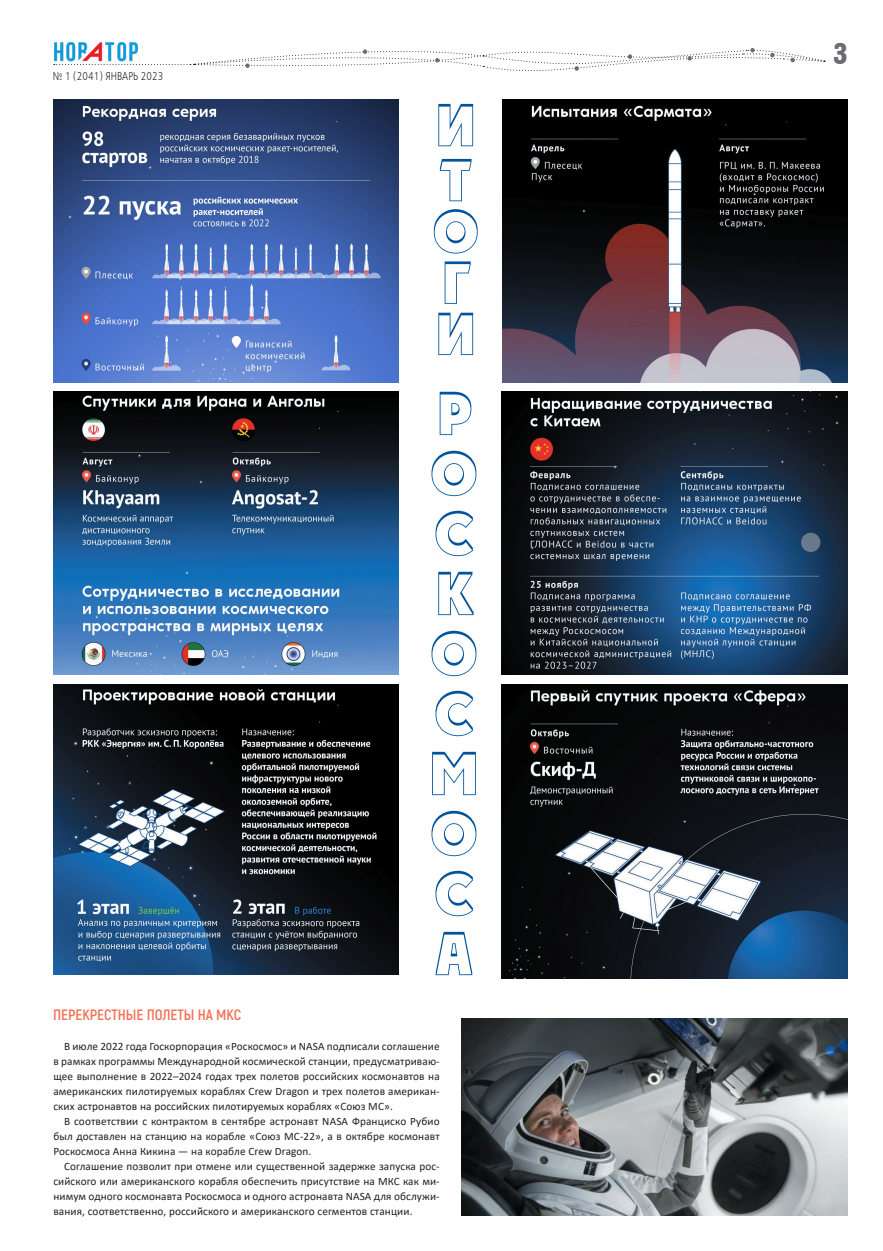
<style>
.page{position:relative;width:883px;height:1251px;background:#fff}
.page>*{position:absolute;margin:0;border:0;box-sizing:border-box;transform-origin:0 0}
.t1{font:800 57.5px "a Plakat Cmpl Sh";color:#01549c}
.t2{font:800 56.25px "a Plakat Cmpl Sh";color:#01549c}
.загловок_3{font:30.12px "Hermes CTT";color:#6c6d70;scale:1.05 1}
.t3{font:700 15px "Akrobat";color:#f37259}
.t4{font:11.25px/15px "Calibri";letter-spacing:.01em;color:#231f20;text-align:justify}
.заголовок_панорамы{font:11.25px "Free Set C";letter-spacing:.01em;color:#231f20;scale:.8 1}
</style>
<div class="page">
<svg style="left:142px;top:48px;width:682px;height:23px"></svg>
<img style="left:53px;top:42px;width:87px;height:23px">
<img style="left:53px;top:100px;width:345px;height:282px">
<img style="left:502px;top:100px;width:345px;height:282px">
<img style="left:53px;top:392px;width:345px;height:282px">
<img style="left:501px;top:392px;width:346px;height:282px">
<img style="left:53px;top:684px;width:345px;height:291px">
<img style="left:501px;top:684px;width:346px;height:294px">
<img style="left:461px;top:1019px;width:386px;height:196px">
<p class="заголовок_панорамы" style="left:53px;top:69px;width:139px">№ 1 (2041) ЯНВАРЬ 2023</p>
<p class="t3" style="left:53px;top:1005px;width:189px">ПЕРЕКРЕСТНЫЕ ПОЛЕТЫ НА МКС</p>
<p class="t2" style="left:434px;top:93px;width:44px">И</p>
<p class="t2" style="left:439px;top:148px;width:33px">Т</p>
<p class="t2" style="left:432px;top:199px;width:47px">О</p>
<p class="t2" style="left:440px;top:251px;width:32px">Г</p>
<p class="t2" style="left:434px;top:302px;width:44px">И</p>
<p class="t1" style="left:435px;top:381px;width:38px">Р</p>
<p class="t1" style="left:430px;top:441px;width:48px">О</p>
<p class="t1" style="left:434px;top:501px;width:40px">С</p>
<p class="t1" style="left:434px;top:561px;width:41px">К</p>
<p class="t1" style="left:430px;top:621px;width:48px">О</p>
<p class="t1" style="left:434px;top:681px;width:40px">С</p>
<p class="t1" style="left:428px;top:741px;width:53px">М</p>
<p class="t1" style="left:430px;top:801px;width:48px">О</p>
<p class="t1" style="left:434px;top:861px;width:40px">С</p>
<p class="t1" style="left:436px;top:921px;width:37px">А</p>
<p class="t4" style="left:53px;top:1038px;width:388px;text-indent:11px">В июле 2022 года Госкорпорация «Роскосмос» и NASA подписали соглашение в рамках программы Международной космической станции, предусматриваю&shy;щее выполнение в 2022–2024 годах трех полетов российских космонавтов на американских пилотируемых кораблях Crew Dragon и трех полетов американ&shy;ских астронавтов на российских пилотируемых кораблях «Союз МС».</p>
<p class="t4" style="left:53px;top:1113px;width:388px;text-indent:11px">В соответствии с контрактом в сентябре астронавт NASA Франциско Рубио был доставлен на станцию на корабле «Союз МС-22», а в октябре космонавт Роскосмоса Анна Кикина — на корабле Crew Dragon.</p>
<p class="t4" style="left:53px;top:1158px;width:388px;text-indent:11px">Соглашение позволит при отмене или существенной задержке запуска рос&shy;сийского или американского корабля обеспечить присутствие на МКС как ми&shy;нимум одного космонавта Роскосмоса и одного астронавта NASA для обслужи&shy;вания, соответственно, российского и американского сегментов станции.</p>
<p class="загловок_3" style="left:833px;top:37px;width:15px">3</p>
</div>
